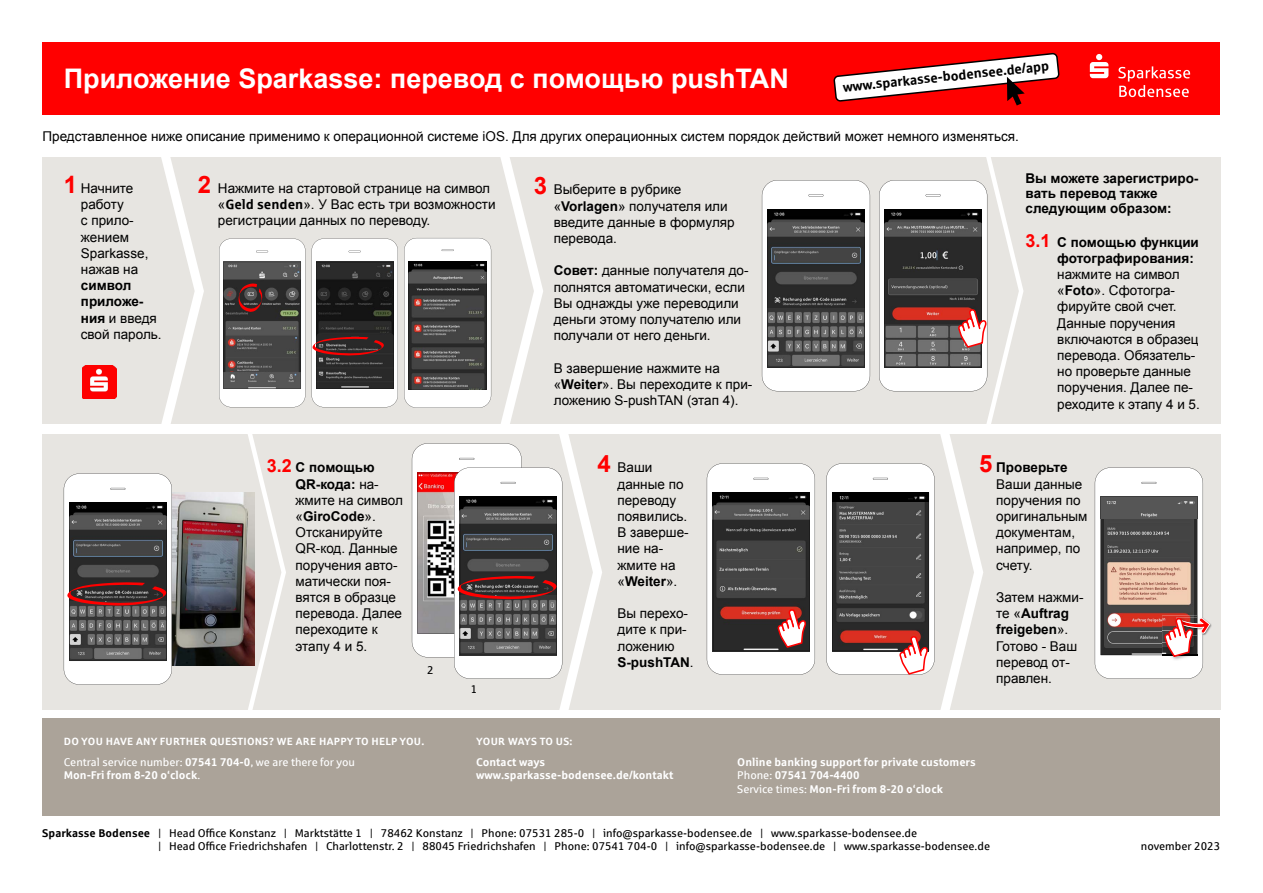
<style>
.page{position:relative;width:1263px;height:893px;background:#fff}
.page>*{position:absolute;margin:0;border:0;box-sizing:border-box;transform-origin:0 0}
.t1{font:700 27px "Arial";color:#fff}
.t2{font:13.5px/16.2px "Arial";color:#000}
.t3{font:700 13.5px/16.2px "Arial";color:#000}
.t4{font:700 13.5px "Sparkasse Rg";color:#000}
.t5{font:11.25px/13.5px "Sparkasse Rg";color:#000}
.t6{font:700 11.25px/13.5px "Sparkasse Rg";color:#fff}
.t7{font:11.25px/13.5px "Sparkasse Rg";color:#fff}
.t8{font:700 10.5px "Sparkasse Rg";letter-spacing:.025em;color:#fff}
.s1{font-weight:700;font-size:24px;color:#f00}
.s2{font-weight:400}
.s3{font-family:"Sparkasse Rg";font-weight:700}
.s4{font-weight:700}
.s5{font-size:18px;color:#f00}
.s6{font-weight:700;font-size:18px;color:#f00}
.s7{font-weight:700;color:#fff}
</style>
<div class="page">
<div style="left:43px;top:43px;width:1177px;height:72px;background:#f00"></div>
<div style="left:43px;top:157px;width:1178px;height:553px;background:#e7e5e1"></div>
<svg style="left:160px;top:157px;width:44px;height:268px"></svg>
<svg style="left:247px;top:434px;width:39px;height:276px"></svg>
<img style="left:172px;top:493px;width:82px;height:172px">
<div style="left:28px;top:425px;width:1225px;height:9px;background:#fff"></div>
<img style="left:82px;top:365px;width:34px;height:34px">
<svg style="left:219px;top:239px;width:86px;height:168px"></svg>
<svg style="left:311px;top:239px;width:87px;height:168px"></svg>
<svg style="left:404px;top:157px;width:198px;height:553px"></svg>
<svg style="left:1095px;top:467px;width:115px;height:212px"></svg>
<svg style="left:707px;top:157px;width:316px;height:553px"></svg>
<svg style="left:64px;top:473px;width:108px;height:212px"></svg>
<svg style="left:833px;top:53px;width:227px;height:53px"></svg>
<svg style="left:1090px;top:54px;width:18px;height:24px"></svg>
<svg style="left:1118px;top:66px;width:72px;height:31px"></svg>
<div style="left:43px;top:718px;width:1177px;height:98px;background:#aba399"></div>
<h1 class="t1" style="left:64px;top:61px;width:727px">Приложение Sparkasse: перевод с помощью pushTAN</h1>
<p class="t4" style="left:842px;top:79px;width:209px;rotate:-6deg">www.sparkasse-bodensee.de/app</p>
<p class="t2" style="left:43px;top:128px;width:978px">Представленное ниже описание применимо к операционной системе iOS. Для других операционных систем порядок действий может немного изменяться.</p>
<p class="t2" style="left:81px;top:180px;width:69px;text-indent:-17px"><span class="s1">1</span> Начните работу<br>с прило&shy;жением<br>Sparkasse, нажав на</p>
<p class="t3" style="left:81px;top:278px;width:82px">символ приложе&shy;ния <span class="s2">и введя свой пароль.</span></p>
<p class="t2" style="left:218px;top:180px;width:279px;text-indent:-20px"><span class="s1">2</span> Нажмите на стартовой странице на символ «<span class="s3">Geld senden</span>». У Вас есть три возможности регистрации данных по переводу.</p>
<p class="t2" style="left:554px;top:182px;width:182px;text-indent:-20px"><span class="s1">3</span> Выберите в рубрике «<span class="s4">Vorlagen</span>» получателя или введите данные в формуляр перевода.</p>
<p class="t2" style="left:554px;top:263px;width:196px"><span class="s4">Совет:</span> данные получателя до&shy;полнятся автоматически, если<br>Вы однажды уже переводили деньги этому получателю или получали от него деньги.</p>
<p class="t2" style="left:554px;top:360px;width:200px">В завершение нажмите на «<span class="s4">Weiter</span>». Вы переходите к при&shy;ложению S-pushTAN (этап 4).</p>
<p class="t3" style="left:1025px;top:172px;width:174px;line-height:15px">Вы можете зарегистриро&shy;вать перевод также следующим образом:</p>
<p class="t3" style="left:1057px;top:234px;width:143px;text-indent:-32px"><span class="s5">3.1</span> С помощью функции фотографирования:</p>
<p class="t2" style="left:1057px;top:266px;width:144px">нажмите на символ «<span class="s4">Foto</span>». Сфотогра&shy;фируйте свой счет.<br>Данные поручения включаются в образец перевода. Обязатель&shy;но проверьте данные поручения. Далее пе&shy;реходите к этапу 4 и 5.</p>
<p class="t2" style="left:296px;top:460px;width:109px;text-indent:-29px"><span class="s6">3.2</span> <span class="s4">С помощью<br>QR-кода:</span> на&shy;жмите на символ «<span class="s4">GiroCode</span>».<br>Отсканируйте<br>QR-код. Данные поручения авто&shy;матически поя&shy;вятся в образце перевода. Далее переходите к этапу 4 и 5.</p>
<p class="t2" style="left:617px;top:460px;width:73px;text-indent:-20px"><span class="s1">4</span> Ваши данные по переводу появились.<br>В заверше&shy;ние на&shy;жмите на «<span class="s4">Weiter</span>».</p>
<p class="t2" style="left:617px;top:606px;width:78px">Вы перехо&shy;дите к при&shy;ложению<br><span class="s4">S-pushTAN</span>.</p>
<p class="t5" style="left:427px;top:663px;width:8px">2</p>
<p class="t5" style="left:471px;top:682px;width:8px">1</p>
<p class="t8" style="left:64px;top:735px;width:362px">DO YOU HAVE ANY FURTHER QUESTIONS? WE ARE HAPPY TO HELP YOU.</p>
<p class="t7" style="left:64px;top:755px;width:293px">Central service number: <span class="s4">07541 704-0</span>, we are there for you<br><span class="s4">Mon-Fri from 8-20 o‘clock</span>.</p>
<p class="t6" style="left:476px;top:755px;width:199px">Contact ways www.sparkasse-bodensee.de/kontakt</p>
<p class="t8" style="left:476px;top:735px;width:98px">YOUR WAYS TO US:</p>
<p class="t2" style="left:996px;top:460px;width:93px;text-indent:-17px"><span class="s1">5</span> <span class="s4">Проверьте<br></span>Ваши данные поручения по оригинальным документам, например, по счету.</p>
<p class="t2" style="left:996px;top:589px;width:89px">Затем нажми&shy;те «<span class="s4">Auftrag freigeben</span>».<br>Готово - Ваш перевод от&shy;правлен.</p>
<p class="t6" style="left:737px;top:755px;width:240px">Online banking support for private customers<br><span class="s2">Phone:</span> 07541 704-4400<br><span class="s2">Service times:</span> Mon-Fri from 8-20 o‘clock</p>
<p class="t5" style="left:42px;top:826px;width:949px"><span class="s4">Sparkasse Bodensee</span> | Head Office Konstanz | Marktstätte 1 | 78462 Konstanz | Phone: 07531 285-0 | info@sparkasse-bodensee.de | www.sparkasse-bodensee.de<br><span class="s7">Sparkasse Bodensee</span> | Head Office Friedrichshafen | Charlottenstr. 2 | 88045 Friedrichshafen | Phone: 07541 704-0 | info@sparkasse-bodensee.de | www.sparkasse-bodensee.de</p>
<p class="t5" style="left:1141px;top:839px;width:81px">november 2023</p>
</div>
